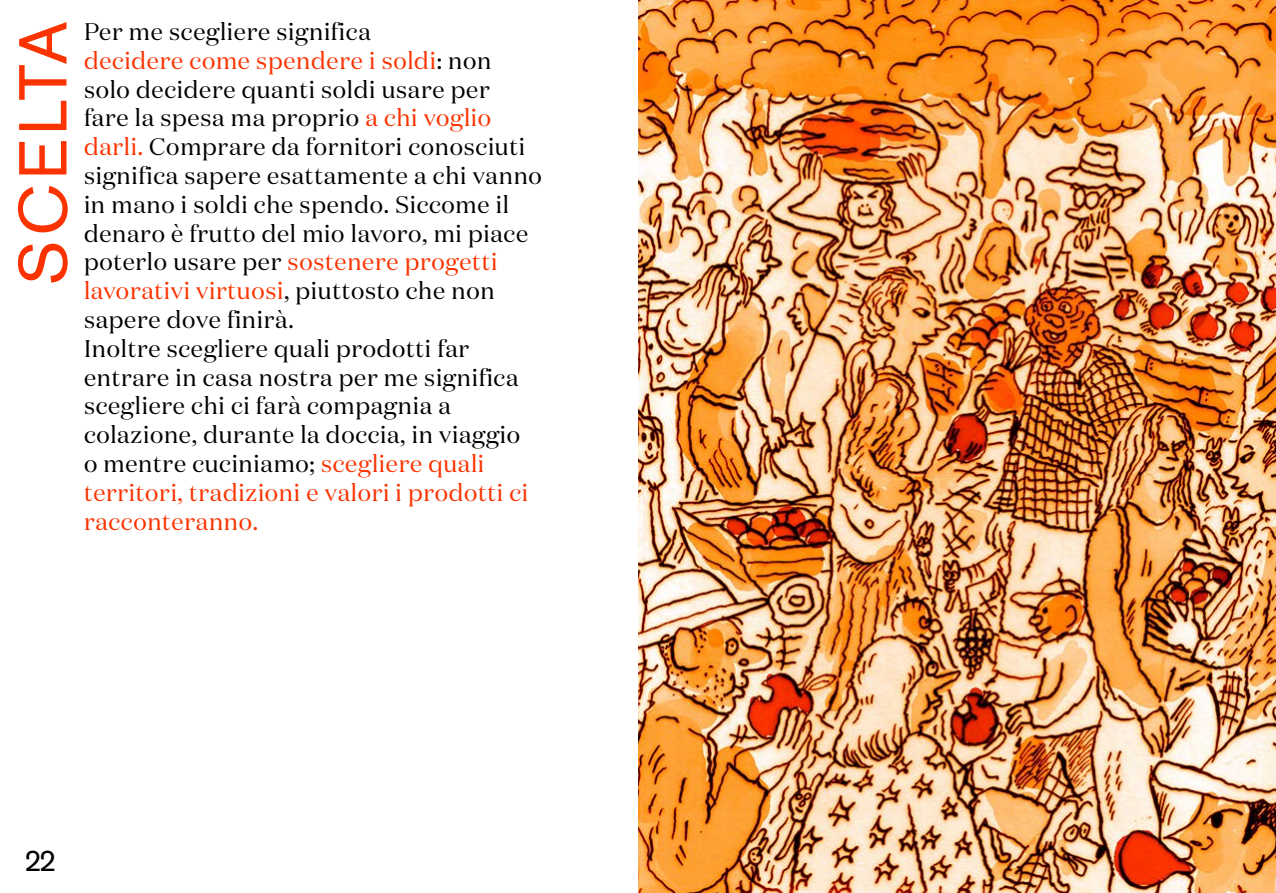
<style>
.page{position:relative;width:1276px;height:893px;background:#fff}
.page>*{position:absolute;margin:0;border:0;box-sizing:border-box;transform-origin:0 0}
.t1{font:67.05px "Akzidenz Grotesk BQ";letter-spacing:.07em;color:#fb3300}
.t2{font:30px "Akzidenz Grotesk BQ";color:#000}
.t3{font:24px/28.8px "Domaine Disp";letter-spacing:.03em;color:#000}
.s1{color:#fb3300}
</style>
<div class="page">
<img style="left:638px;top:0;width:638px;height:893px">
<h1 class="t1" style="left:3px;top:285px;width:265px;rotate:-90deg">SCELTA</h1>
<p class="t3" style="left:84px;top:17px;width:459px">Per me scegliere significa<br><span class="s1">decidere come spendere i soldi</span>: non solo decidere quanti soldi usare per<br>fare la spesa ma proprio <span class="s1">a chi voglio darli.</span> Comprare da fornitori conosciuti significa sapere esattamente a chi vanno in mano i soldi che spendo. Siccome il denaro è frutto del mio lavoro, mi piace poterlo usare per <span class="s1">sostenere progetti lavorativi virtuosi</span>, piuttosto che non sapere dove finirà.<br>Inoltre scegliere quali prodotti far entrare in casa nostra per me significa scegliere chi ci farà compagnia a colazione, durante la doccia, in viaggio<br>o mentre cuciniamo; <span class="s1">scegliere quali territori, tradizioni e valori i prodotti ci racconteranno.</span></p>
<p class="t2" style="left:24px;top:842px;width:34px">22</p>
</div>
